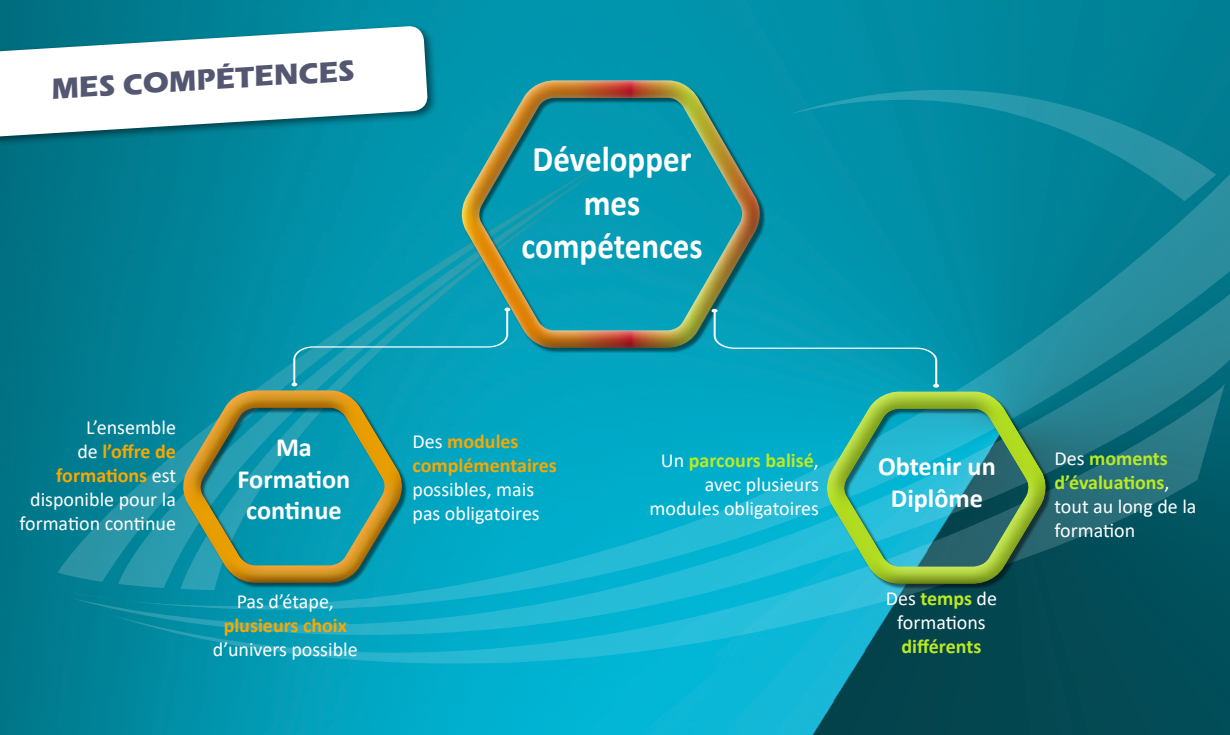
<style>
.page{position:relative;width:1230px;height:735px;background:#fff}
.page>*{position:absolute;margin:0;border:0;box-sizing:border-box;transform-origin:0 0}
.t1{font:700 36.25px/43.5px "Calibri";color:#fff;text-align:center;scale:.91 1}
.t2{font:700 30px "Eras ITC";color:#545771}
.t3{font:700 26.25px/31.5px "Calibri";color:#fff;text-align:center}
.t4{font:20px/24px "Calibri";color:#fff;text-align:right}
.t5{font:700 20px/24px "Calibri";color:#f7a800}
.t6{font:700 20px "Calibri";color:#bbe923}
.s1{font-weight:700;color:#f7a800}
.s2{font-weight:400;color:#fff}
.s3{font-weight:700;color:#bbe923}
</style>
<div class="page">
<img style="left:0;top:0;width:1230px;height:735px">
<img style="left:58px;top:157px;width:554px;height:425px">
<img style="left:118px;top:167px;width:485px;height:421px">
<img style="left:181px;top:201px;width:383px;height:389px">
<img style="left:57px;top:590px;width:103px;height:14px">
<img style="left:189px;top:603px;width:49px;height:6px">
<img style="left:238px;top:603px;width:87px;height:7px">
<img style="left:313px;top:596px;width:84px;height:13px">
<img style="left:381px;top:587px;width:85px;height:18px">
<img style="left:446px;top:575px;width:85px;height:23px">
<img style="left:507px;top:561px;width:85px;height:28px">
<img style="left:565px;top:528px;width:103px;height:49px">
<img style="left:668px;top:491px;width:67px;height:67px">
<img style="left:673px;top:521px;width:22px;height:16px">
<img style="left:735px;top:453px;width:69px;height:77px">
<img style="left:804px;top:405px;width:12px;height:96px">
<img style="left:939px;top:343px;width:17px;height:40px">
<img style="left:956px;top:259px;width:84px;height:124px">
<img style="left:1040px;top:135px;width:190px;height:238px">
<img style="left:1133px;top:155px;width:97px;height:126px">
<img style="left:72px;top:598px;width:117px;height:25px">
<img style="left:244px;top:616px;width:38px;height:16px">
<img style="left:265px;top:624px;width:81px;height:11px">
<img style="left:346px;top:620px;width:94px;height:15px">
<img style="left:418px;top:612px;width:93px;height:21px">
<img style="left:486px;top:602px;width:91px;height:26px">
<img style="left:548px;top:589px;width:91px;height:30px">
<img style="left:608px;top:558px;width:120px;height:50px">
<img style="left:706px;top:530px;width:96px;height:63px">
<img style="left:719px;top:554px;width:15px;height:10px">
<img style="left:770px;top:501px;width:46px;height:74px">
<img style="left:975px;top:373px;width:74px;height:10px">
<img style="left:1049px;top:307px;width:97px;height:131px">
<img style="left:1129px;top:281px;width:101px;height:150px">
<img style="left:114px;top:616px;width:130px;height:31px">
<img style="left:231px;top:641px;width:113px;height:18px">
<img style="left:328px;top:651px;width:84px;height:12px">
<img style="left:412px;top:649px;width:99px;height:15px">
<img style="left:488px;top:641px;width:97px;height:22px">
<img style="left:558px;top:631px;width:97px;height:27px">
<img style="left:624px;top:618px;width:96px;height:32px">
<img style="left:686px;top:603px;width:97px;height:37px">
<img style="left:746px;top:587px;width:96px;height:40px">
<img style="left:802px;top:569px;width:98px;height:44px">
<img style="left:857px;top:589px;width:100px;height:9px">
<img style="left:1056px;top:524px;width:57px;height:39px">
<img style="left:1056px;top:438px;width:144px;height:86px">
<img style="left:1146px;top:382px;width:79px;height:92px">
<img style="left:788px;top:76px;width:428px;height:125px">
<div style="left:0;top:23px;width:438px;height:124px;background:#000;opacity:.5"></div>
<svg style="left:0;top:25px;width:428px;height:113px"></svg>
<div style="left:452px;top:73px;width:318px;height:276px;background:#000;opacity:.75"></div>
<div style="left:828px;top:392px;width:223px;height:197px;background:#000;opacity:.5"></div>
<div style="left:816px;top:384px;width:240px;height:201px;background:#000;opacity:.75"></div>
<div style="left:185px;top:391px;width:223px;height:197px;background:#000;opacity:.5"></div>
<div style="left:172px;top:383px;width:240px;height:201px;background:#000;opacity:.75"></div>
<svg style="left:292px;top:308px;width:218px;height:78px;background:#109fb7"></svg>
<svg style="left:712px;top:309px;width:227px;height:79px;background:#09a0b9"></svg>
<h2 class="t2" style="left:50px;top:73px;width:306px;rotate:-4deg">MES COMPÉTENCES</h2>
<h1 class="t1" style="left:521px;top:137px;width:201px">Développer mes compétences</h1>
<p class="t4" style="left:19px;top:415px;width:158px">L’ensemble<br>de <span class="s1">l’offre de formations</span> est disponible pour la formation continue</p>
<h3 class="t3" style="left:238px;top:431px;width:114px">Ma<br>Formation continue</h3>
<p class="t4" style="left:237px;top:588px;width:99px">Pas d’étape,</p>
<p class="t5" style="left:224px;top:613px;width:125px">plusieurs choix</p>
<p class="t4" style="left:213px;top:636px;width:146px">d’univers possible</p>
<p class="t5" style="left:413px;top:429px;width:146px"><span class="s2">Des</span> modules complémentaires</p>
<p class="t4" style="left:413px;top:477px;width:129px;text-align:left">possibles, mais pas obligatoires</p>
<p class="t4" style="left:650px;top:447px;width:171px">Un <span class="s3">parcours balisé</span>, avec plusieurs modules obligatoires</p>
<h3 class="t3" style="left:878px;top:450px;width:119px">Obtenir un<br>Diplôme</h3>
<p class="t4" style="left:886px;top:586px;width:113px;text-align:center">Des <span class="s3">temps</span> de formations</p>
<p class="t6" style="left:902px;top:632px;width:81px">différents</p>
<p class="t4" style="left:1054px;top:446px;width:144px;text-align:left">Des <span class="s3">moments d’évaluations</span>, tout au long de la formation</p>
</div>
